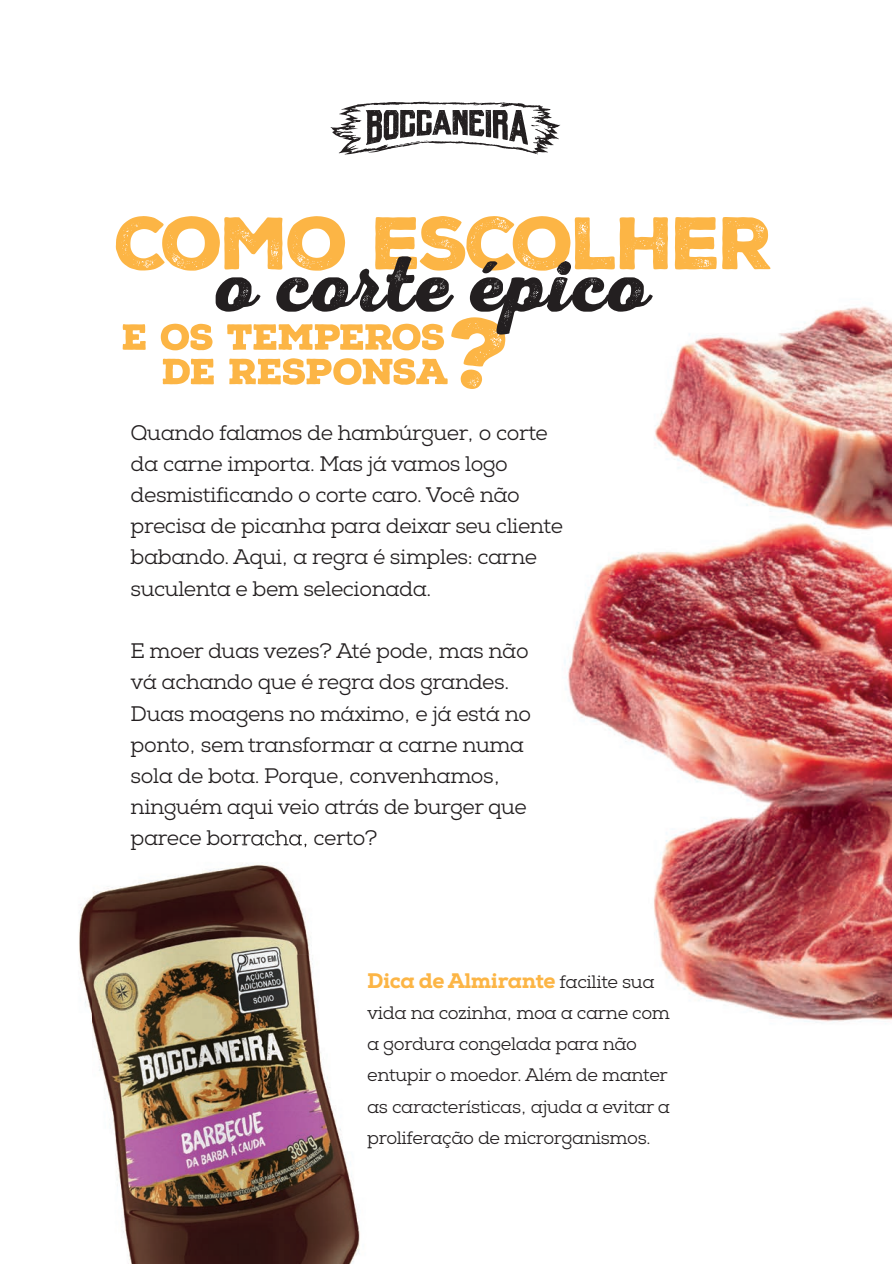
<style>
.page{position:relative;width:892px;height:1264px;background:#fff}
.page>*{position:absolute;margin:0;border:0;box-sizing:border-box;transform-origin:0 0}
.t1{font:79.05px "Nexa Rust Script B 01";letter-spacing:.02em;color:#231f20}
.t2{font:71.85px "Nexa Rust Sans 01 Regular 2";letter-spacing:-.04em;color:#fcb545}
.t3{font:21px/31.2px "Nexa Slab";letter-spacing:-.02em;color:#231f20}
.t4{font:800 21px "Nexa Slab";letter-spacing:-.02em;color:#fcb545}
.t5{font:18px/31.2px "Nexa Slab";letter-spacing:-.02em;color:#231f20}
.s1{font-weight:400;font-size:18px;color:#231f20}
</style>
<div class="page">
<img style="left:122px;top:101px;width:769px;height:922px">
<svg style="left:330px;top:102px;width:230px;height:52px"></svg>
<img style="left:110px;top:1110px;width:250px;height:154px">
<img style="left:79px;top:896px;width:14px;height:133px">
<img style="left:93px;top:954px;width:265px;height:156px">
<img style="left:93px;top:850px;width:237px;height:104px">
<img style="left:210px;top:833px;width:102px;height:17px">
<svg style="left:123px;top:314px;width:385px;height:79px"></svg>
<h2 class="t2" style="left:115px;top:195px;width:660px">COMO ESCOLHER</h2>
<h1 class="t1" style="left:214px;top:237px;width:434px">o corte épico</h1>
<p class="t3" style="left:131px;top:417px;width:434px">Quando falamos de hambúrguer, o corte da carne importa. Mas já vamos logo desmistificando o corte caro. Você não precisa de picanha para deixar seu cliente babando. Aqui, a regra é simples: carne suculenta e bem selecionada.</p>
<p class="t3" style="left:131px;top:636px;width:402px">E moer duas vezes? Até pode, mas não vá achando que é regra dos grandes.<br>Duas moagens no máximo, e já está no ponto, sem transformar a carne numa sola de bota. Porque, convenhamos, ninguém aqui veio atrás de burger que parece borracha, certo?</p>
<p class="t4" style="left:367px;top:967px;width:289px">Dica de Almirante <span class="s1">facilite sua</span></p>
<p class="t5" style="left:367px;top:997px;width:304px">vida na cozinha, moa a carne com a gordura congelada para não entupir o moedor. Além de manter as características, ajuda a evitar a proliferação de microrganismos.</p>
</div>
